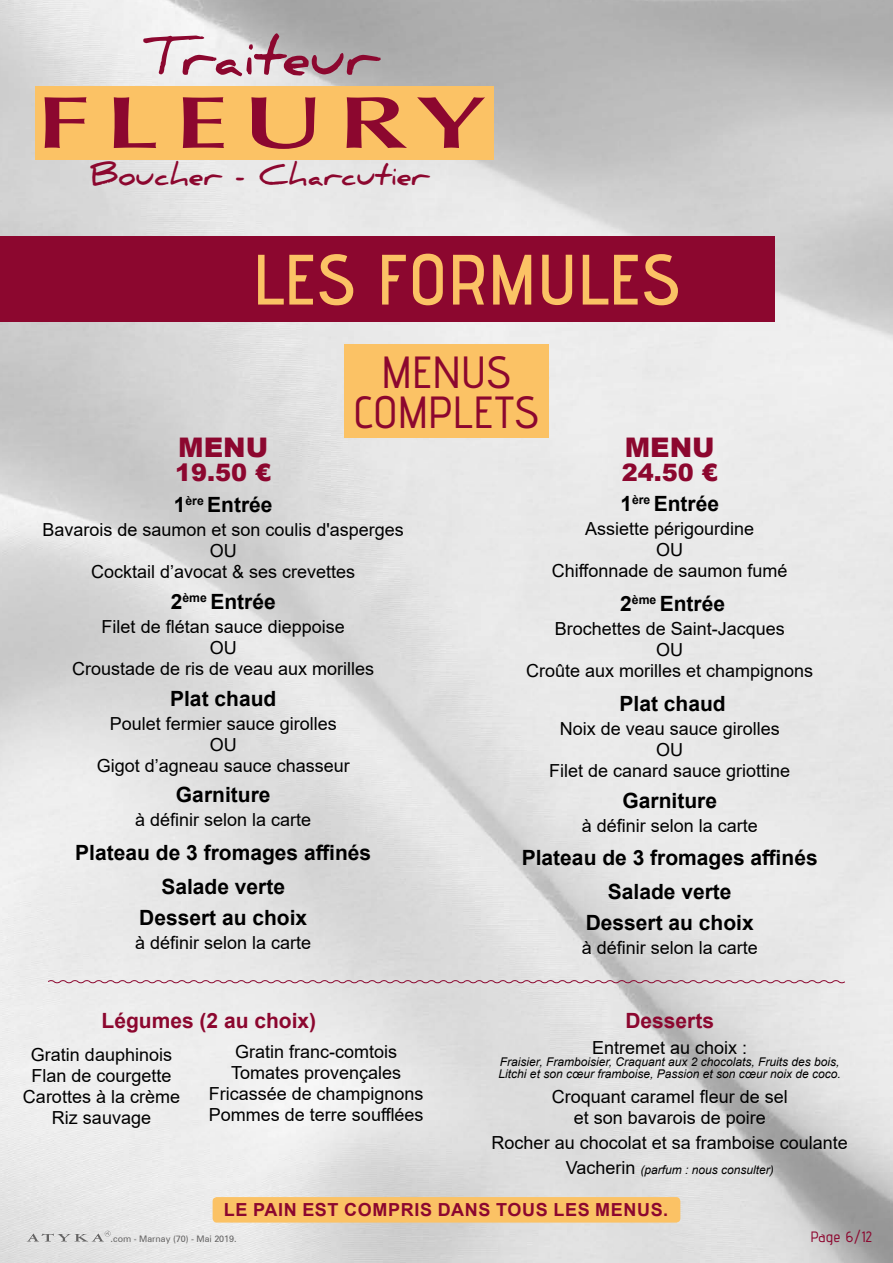
<style>
.page{position:relative;width:893px;height:1263px;background:#fff}
.page>*{position:absolute;margin:0;border:0;box-sizing:border-box;transform-origin:0 0}
.t1{font:600 73.95px "Optima";letter-spacing:.125em;color:#8c072f;scale:1.5 1}
.t2{font:600 71.1px "Advent Pro";color:#fbc265}
.t3{font:700 52.5px "Daniel";color:#8c072f}
.t4{font:500 45px/40.5px "Advent Pro";color:#8c072f;text-align:center}
.t5{font:700 28.05px "Daniel";color:#8c072f}
.t6{font:900 27px "Arial";color:#8c072f}
.t7{font:900 24px "Arial";color:#8c072f}
.t8{font:700 21px/33.8px "Arial";color:#000;text-align:center}
.t9{font:700 21px "Arial";color:#8c072f}
.t10{font:18px/21px "Arial";color:#000;text-align:center}
.t11{font:700 18px "Arial";letter-spacing:.035em;color:#8c072f}
.t12{font:500 15px "Advent Pro";letter-spacing:.05em;color:#8c072f}
.t13{font:italic 12px/12px "Arial";color:#000}
.t14{font:9px "Zurich BT";color:#646363}
.s1{font-style:normal;font-size:18px}
</style>
<div class="page">
<img style="left:0;top:0;width:893px;height:1263px">
<div style="left:35px;top:86px;width:458px;height:74px;background:#fbc265"></div>
<div style="left:0;top:236px;width:775px;height:85px;background:#8c072f"></div>
<svg style="left:27px;top:1231px;width:84px;height:10px"></svg>
<div style="left:344px;top:344px;width:205px;height:94px;background:#fbc265"></div>
<div style="left:213px;top:1197px;width:467px;height:25px;background:#fbc265;border-radius:4px"></div>
<svg style="left:47px;top:979px;width:799px;height:5px;background:#ceb1ba"></svg>
<h3 class="t3" style="left:141px;top:26px;width:240px">Traiteur</h3>
<h1 class="t1" style="left:35px;top:80px;width:301px">FLEURY</h1>
<h3 class="t5" style="left:90px;top:159px;width:341px">Boucher - Charcutier</h3>
<h2 class="t2" style="left:253px;top:236px;width:430px">LES FORMULES</h2>
<h3 class="t4" style="left:353px;top:351px;width:188px">MENUS<br>COMPLETS</h3>
<h3 class="t6" style="left:178px;top:428px;width:91px">MENU</h3>
<h3 class="t7" style="left:175px;top:455px;width:98px">19.50 €</h3>
<p class="t8" style="left:174px;top:488px;width:100px">1<sup>ère</sup> Entrée</p>
<p class="t10" style="left:43px;top:519px;width:363px">Bavarois de saumon et son coulis d'asperges<br>OU<br>Cocktail d’avocat &amp; ses crevettes</p>
<p class="t8" style="left:171px;top:585px;width:106px">2<sup>ème</sup> Entrée</p>
<p class="t10" style="left:72px;top:616px;width:304px">Filet de flétan sauce dieppoise<br>OU<br>Croustade de ris de veau aux morilles</p>
<p class="t8" style="left:170px;top:682px;width:108px">Plat chaud</p>
<p class="t10" style="left:97px;top:713px;width:255px">Poulet fermier sauce girolles<br>OU<br>Gigot d’agneau sauce chasseur</p>
<p class="t8" style="left:176px;top:778px;width:96px">Garniture</p>
<p class="t10" style="left:135px;top:809px;width:178px">à définir selon la carte</p>
<p class="t8" style="left:75px;top:836px;width:297px">Plateau de 3 fromages affinés<br>Salade verte</p>
<p class="t8" style="left:139px;top:901px;width:170px">Dessert au choix</p>
<p class="t10" style="left:135px;top:932px;width:178px">à définir selon la carte</p>
<p class="t9" style="left:102px;top:1006px;width:216px">Légumes (2 au choix)</p>
<p class="t10" style="left:23px;top:1044px;width:159px">Gratin dauphinois<br>Flan de courgette<br>Carottes à la crème<br>Riz sauvage</p>
<p class="t10" style="left:209px;top:1041px;width:216px">Gratin franc-comtois<br>Tomates provençales<br>Fricassée de champignons<br>Pommes de terre soufflées</p>
<h3 class="t6" style="left:625px;top:428px;width:91px">MENU</h3>
<h3 class="t7" style="left:622px;top:455px;width:98px">24.50 €</h3>
<p class="t8" style="left:620px;top:487px;width:100px">1<sup>ère</sup> Entrée</p>
<p class="t10" style="left:552px;top:518px;width:237px">Assiette périgourdine<br>OU<br>Chiffonnade de saumon fumé</p>
<p class="t8" style="left:620px;top:587px;width:106px">2<sup>ème</sup> Entrée</p>
<p class="t10" style="left:526px;top:618px;width:289px">Brochettes de Saint-Jacques<br>OU<br>Croûte aux morilles et champignons</p>
<p class="t8" style="left:620px;top:687px;width:108px">Plat chaud</p>
<p class="t10" style="left:549px;top:718px;width:243px">Noix de veau sauce girolles<br>OU<br>Filet de canard sauce griottine</p>
<p class="t8" style="left:622px;top:784px;width:96px">Garniture</p>
<p class="t10" style="left:582px;top:815px;width:178px">à définir selon la carte</p>
<p class="t8" style="left:522px;top:841px;width:297px">Plateau de 3 fromages affinés<br>Salade verte</p>
<p class="t8" style="left:586px;top:906px;width:170px">Dessert au choix</p>
<p class="t10" style="left:582px;top:937px;width:178px">à définir selon la carte</p>
<p class="t9" style="left:625px;top:1006px;width:90px">Desserts</p>
<p class="t10" style="left:592px;top:1037px;width:157px">Entremet au choix :</p>
<p class="t13" style="left:499px;top:1056px;width:344px">Fraisier, Framboisier, Craquant aux 2 chocolats, Fruits des bois,<br>Litchi et son cœur framboise, Passion et son cœur noix de coco.</p>
<p class="t10" style="left:552px;top:1086px;width:238px">Croquant caramel fleur de sel et son bavarois de poire</p>
<p class="t10" style="left:492px;top:1132px;width:358px">Rocher au chocolat et sa framboise coulante</p>
<p class="t13" style="left:566px;top:1164px;width:210px"><span class="s1">Vacherin</span> (parfum : nous consulter)</p>
<p class="t11" style="left:224px;top:1197px;width:446px">LE PAIN EST COMPRIS DANS TOUS LES MENUS.</p>
<p class="t14" style="left:111px;top:1233px;width:128px">.com - Marnay (70) - Mai 2019.</p>
<p class="t12" style="left:810px;top:1227px;width:63px">Page 6/12</p>
</div>
